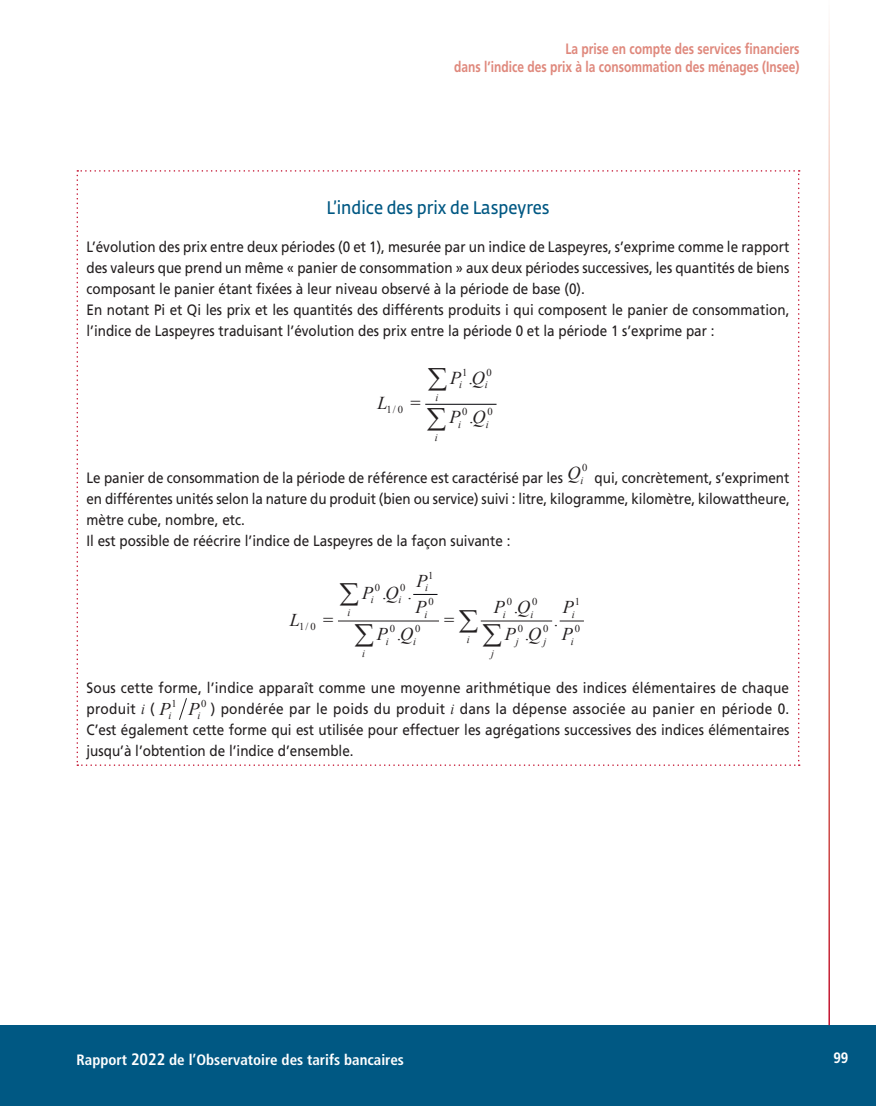
<style>
.page{position:relative;width:876px;height:1106px;background:#fff}
.page>*{position:absolute;margin:0;border:0;box-sizing:border-box;transform-origin:0 0}
.t1{font:italic 18.15px "Times New Roman";color:#231f20}
.t2{font:18.15px "Times New Roman";color:#231f20}
.t3{font:600 18px "Fedra Sans Alt Std";color:#005883;scale:.9 1}
.t4{font:italic 18px "Times New Roman";color:#231f20}
.t5{font:18px "Times New Roman";color:#231f20}
.t6{font:15px/21px "Frutiger LT Std";color:#231f20;scale:.9 1}
.t7{font:15px/21px "Frutiger LT Std";color:#231f20;scale:.91 1}
.t8{font:700 15px/18px "Frutiger LT Std";color:#df887c;text-align:right;scale:.8 1}
.t9{font:700 condensed 15px "Frutiger LT Std";color:#fff}
.t10{font:700 15px "Frutiger LT Std";color:#fff;scale:.9 1}
.t11{font:10.5px "Times New Roman";color:#231f20}
.t12{font:italic 10.5px "Times New Roman";color:#231f20}
.s1{font-family:"Times New Roman";font-style:italic;font-size:10.5px}
.s2{font-family:"Times New Roman";font-style:italic}
.s3{font-family:"Times New Roman";font-style:italic;font-size:17.85px}
.s4{font-size:16.5px}
</style>
<div class="page">
<div style="left:0;top:1025px;width:876px;height:81px;background:#005883"></div>
<svg style="left:77px;top:170px;width:723px;height:596px"></svg>
<p class="t8" style="left:454px;top:40px;width:433px">La prise en compte des services financiers<br>dans l’indice des prix à la consommation des ménages (Insee)</p>
<p class="t3" style="left:326px;top:196px;width:249px">L’indice des prix de Laspeyres</p>
<p class="t6" style="left:87px;top:236px;width:782px">L’évolution des prix entre deux périodes (0 et 1), mesurée par un indice de Laspeyres, s’exprime comme le rapport des valeurs que prend un même « panier de consommation » aux deux périodes successives, les quantités de biens composant le panier étant fixées à leur niveau observé à la période de base (0).<br>En notant Pi et Qi les prix et les quantités des différents produits i qui composent le panier de consommation, l’indice de Laspeyres traduisant l’évolution des prix entre la période 0 et la période 1 s’exprime par :</p>
<p class="t1" style="left:377px;top:390px;width:12px">L</p>
<p class="t2" style="left:410px;top:390px;width:12px">=</p>
<p class="t11" style="left:386px;top:403px;width:18px">1/0</p>
<p class="t12" style="left:436px;top:390px;width:4px">i</p>
<p class="t12" style="left:435px;top:430px;width:4px">i</p>
<p class="t11" style="left:462px;top:365px;width:7px">1</p>
<p class="t11" style="left:486px;top:365px;width:7px">0</p>
<p class="t1" style="left:450px;top:365px;width:36px">P Q</p>
<p class="t12" style="left:459px;top:378px;width:4px">i</p>
<p class="t1" style="left:449px;top:405px;width:38px">P Q</p>
<p class="t12" style="left:485px;top:378px;width:4px">i</p>
<p class="t2" style="left:468px;top:365px;width:6px">.</p>
<p class="t11" style="left:462px;top:405px;width:7px">0</p>
<p class="t11" style="left:487px;top:405px;width:7px">0</p>
<p class="t12" style="left:458px;top:417px;width:4px">i</p>
<p class="t12" style="left:486px;top:417px;width:4px">i</p>
<p class="t2" style="left:469px;top:405px;width:6px">.</p>
<p class="t11" style="left:582px;top:460px;width:7px">0</p>
<p class="t6" style="left:87px;top:488px;width:783px">en différentes unités selon la nature du produit (bien ou service) suivi : litre, kilogramme, kilomètre, kilowattheure, mètre cube, nombre, etc.<br>Il est possible de réécrire l’indice de Laspeyres de la façon suivante :</p>
<p class="t6" style="left:87px;top:467px;width:782px">Le panier de consommation de la période de référence est caractérisé par les <sup>Q</sup><span class="s1">i</span> qui, concrètement, s’expriment</p>
<p class="t11" style="left:428px;top:568px;width:7px">1</p>
<p class="t4" style="left:416px;top:568px;width:13px">P</p>
<p class="t11" style="left:375px;top:580px;width:7px">0</p>
<p class="t11" style="left:400px;top:580px;width:7px">0</p>
<p class="t12" style="left:425px;top:580px;width:4px">i</p>
<p class="t4" style="left:362px;top:580px;width:38px">P Q</p>
<p class="t12" style="left:371px;top:592px;width:4px">i</p>
<p class="t12" style="left:398px;top:592px;width:4px">i</p>
<p class="t5" style="left:382px;top:581px;width:31px">. .</p>
<p class="t11" style="left:428px;top:595px;width:7px">0</p>
<p class="t11" style="left:507px;top:595px;width:7px">0</p>
<p class="t11" style="left:532px;top:595px;width:7px">0</p>
<p class="t11" style="left:575px;top:595px;width:7px">1</p>
<p class="t4" style="left:494px;top:595px;width:38px">P Q</p>
<p class="t4" style="left:416px;top:595px;width:13px">P</p>
<p class="t4" style="left:563px;top:595px;width:13px">P</p>
<p class="t12" style="left:347px;top:605px;width:4px">i</p>
<p class="t12" style="left:424px;top:607px;width:4px">i</p>
<p class="t12" style="left:503px;top:607px;width:4px">i</p>
<p class="t12" style="left:530px;top:607px;width:4px">i</p>
<p class="t12" style="left:572px;top:607px;width:4px">i</p>
<p class="t5" style="left:514px;top:595px;width:6px">.</p>
<p class="t4" style="left:290px;top:607px;width:12px">L</p>
<p class="t5" style="left:323px;top:607px;width:12px">=</p>
<p class="t5" style="left:444px;top:607px;width:12px">=</p>
<p class="t11" style="left:299px;top:619px;width:18px">1/0</p>
<p class="t5" style="left:554px;top:607px;width:6px">.</p>
<p class="t5" style="left:525px;top:622px;width:6px">.</p>
<p class="t11" style="left:390px;top:621px;width:7px">0</p>
<p class="t11" style="left:415px;top:621px;width:7px">0</p>
<p class="t11" style="left:518px;top:621px;width:7px">0</p>
<p class="t11" style="left:543px;top:621px;width:7px">0</p>
<p class="t11" style="left:575px;top:621px;width:7px">0</p>
<p class="t4" style="left:377px;top:621px;width:38px">P Q</p>
<p class="t4" style="left:505px;top:621px;width:38px">P Q</p>
<p class="t4" style="left:562px;top:621px;width:13px">P</p>
<p class="t12" style="left:467px;top:632px;width:4px">i</p>
<p class="t12" style="left:571px;top:634px;width:4px">i</p>
<p class="t12" style="left:386px;top:634px;width:4px">i</p>
<p class="t12" style="left:413px;top:634px;width:4px">i</p>
<p class="t12" style="left:516px;top:634px;width:4px">j</p>
<p class="t12" style="left:544px;top:634px;width:4px">j</p>
<p class="t5" style="left:397px;top:622px;width:6px">.</p>
<p class="t12" style="left:362px;top:646px;width:4px">i</p>
<p class="t12" style="left:491px;top:646px;width:4px">j</p>
<p class="t7" style="left:87px;top:677px;width:774px">Sous cette forme, l’indice apparaît comme une moyenne arithmétique des indices élémentaires de chaque produit <span class="s2">i</span> ( <span class="s3">P</span><sub>i</sub> <span class="s3">P</span><sub>i</sub> ) pondérée par le poids du produit <span class="s2">i</span> dans la dépense associée au panier en période 0.</p>
<p class="t11" style="left:171px;top:696px;width:7px">1</p>
<p class="t11" style="left:201px;top:696px;width:7px">0</p>
<p class="t6" style="left:87px;top:719px;width:782px">C’est également cette forme qui est utilisée pour effectuer les agrégations successives des indices élémentaires jusqu’à l’obtention de l’indice d’ensemble.</p>
<p class="t9" style="left:77px;top:1050px;width:329px">Rapport <span class="s4">2022</span> de l’Observatoire des tarifs bancaires</p>
<p class="t10" style="left:833px;top:1049px;width:18px">99</p>
</div>
